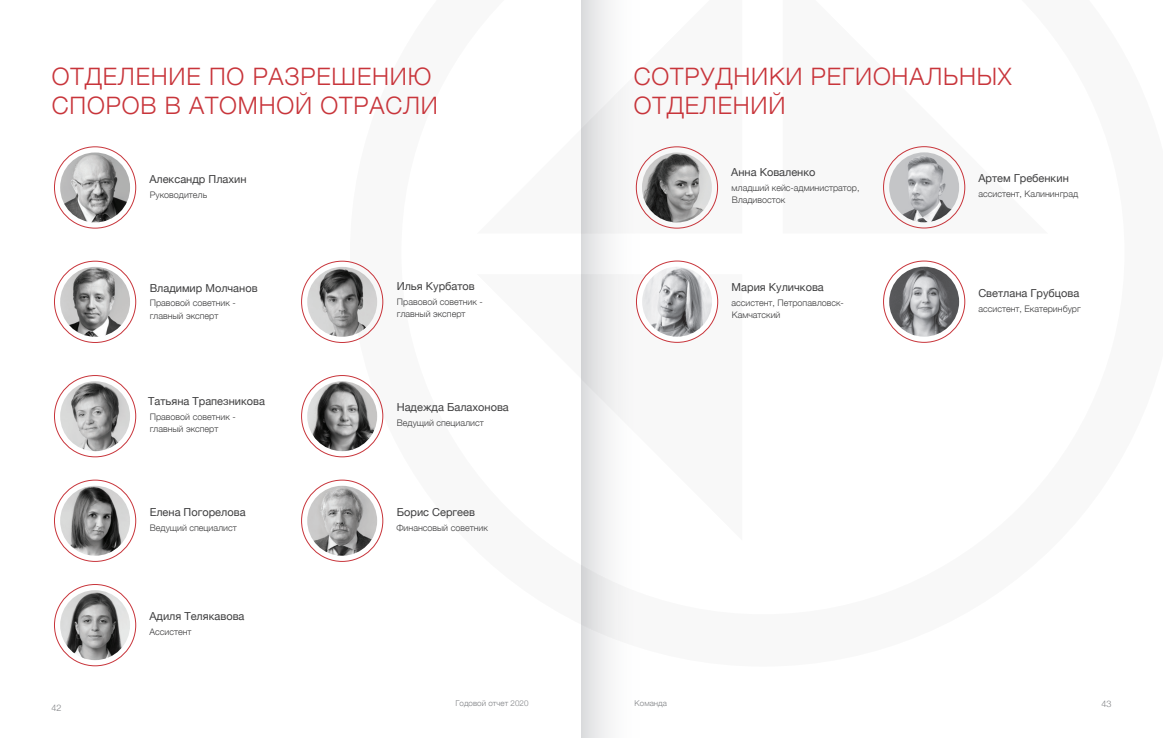
<style>
.page{position:relative;width:1163px;height:738px;background:#fff}
.page>*{position:absolute;margin:0;border:0;box-sizing:border-box;transform-origin:0 0}
.Headline_2{font:300 24px/28.8px "Helvetica Neue";letter-spacing:.035em;color:#c8353b}
.Body_Text{font:11px "Helvetica Neue";color:#3e3e3f}
.Body_Text-2{font:300 9px/12px "Helvetica Neue";color:#3e3e3f}
.t1{font:300 9px "Helvetica Neue";color:#808285}
.Body_Text-3{font:300 8px "Helvetica Neue";letter-spacing:.005em;color:#808285}
</style>
<div class="page">
<svg style="left:350px;top:146px;width:616px;height:416px"></svg>
<svg style="left:54px;top:147px;width:82px;height:81px"></svg>
<div style="left:54px;top:146px;width:82px;height:82px;border:1px solid #c8353b;border-radius:50%"></div>
<img style="left:60px;top:152px;width:70px;height:70px;border-radius:35px">
<svg style="left:54px;top:261px;width:82px;height:81px"></svg>
<div style="left:54px;top:260px;width:82px;height:83px;border:1px solid #c8353b;border-radius:50%"></div>
<img style="left:60px;top:267px;width:70px;height:69px;border-radius:35px">
<svg style="left:54px;top:375px;width:82px;height:81px"></svg>
<div style="left:54px;top:375px;width:82px;height:82px;border:1px solid #c8353b;border-radius:50%"></div>
<img style="left:60px;top:381px;width:70px;height:70px;border-radius:35px">
<svg style="left:54px;top:479px;width:82px;height:82px"></svg>
<div style="left:54px;top:479px;width:82px;height:82px;border:1px solid #c8353b;border-radius:50%"></div>
<img style="left:60px;top:485px;width:70px;height:70px;border-radius:35px">
<svg style="left:54px;top:584px;width:82px;height:81px"></svg>
<div style="left:54px;top:583px;width:82px;height:82px;border:1px solid #c8353b;border-radius:50%"></div>
<img style="left:60px;top:589px;width:70px;height:70px;border-radius:35px">
<img style="left:307px;top:381px;width:70px;height:70px;border-radius:35px">
<div style="left:301px;top:375px;width:82px;height:82px;border:1px solid #c8353b;border-radius:50%"></div>
<img style="left:307px;top:485px;width:70px;height:70px;border-radius:35px">
<div style="left:301px;top:479px;width:82px;height:82px;border:1px solid #c8353b;border-radius:50%"></div>
<img style="left:307px;top:267px;width:70px;height:69px;border-radius:35px">
<div style="left:301px;top:260px;width:82px;height:83px;border:1px solid #c8353b;border-radius:50%"></div>
<svg style="left:636px;top:261px;width:81px;height:81px"></svg>
<img style="left:642px;top:266px;width:70px;height:70px;border-radius:35px">
<img style="left:889px;top:266px;width:69px;height:70px;border-radius:35px">
<div style="left:882px;top:260px;width:83px;height:82px;border:1px solid #c8353b;border-radius:50%"></div>
<img style="left:889px;top:152px;width:69px;height:70px;border-radius:35px">
<div style="left:882px;top:146px;width:83px;height:82px;border:1px solid #c8353b;border-radius:50%"></div>
<img style="left:642px;top:152px;width:69px;height:70px;border-radius:35px">
<div style="left:581px;top:0;width:60px;height:737px;background:linear-gradient(to right,#dddfe0,#fff)"></div>
<p class="Headline_2" style="left:52px;top:60px;width:387px">ОТДЕЛЕНИЕ ПО РАЗРЕШЕНИЮ<br>СПОРОВ В АТОМНОЙ ОТРАСЛИ</p>
<p class="Body_Text" style="left:149px;top:171px;width:99px">Александр Плахин</p>
<p class="Body_Text-2" style="left:150px;top:187px;width:59px">Руководитель</p>
<p class="Body_Text" style="left:150px;top:279px;width:109px">Владимир Молчанов</p>
<p class="Body_Text-2" style="left:150px;top:296px;width:87px">Правовой советник -</p>
<p class="Body_Text-2" style="left:150px;top:308px;width:70px">главный эксперт</p>
<p class="Body_Text" style="left:148px;top:393px;width:118px">Татьяна Трапезникова</p>
<p class="Body_Text-2" style="left:150px;top:410px;width:87px">Правовой советник -</p>
<p class="Body_Text-2" style="left:150px;top:422px;width:70px">главный эксперт</p>
<p class="Body_Text" style="left:150px;top:503px;width:97px">Елена Погорелова</p>
<p class="Body_Text-2" style="left:150px;top:520px;width:88px">Ведущий специалист</p>
<p class="Body_Text" style="left:396px;top:278px;width:79px">Илья Курбатов</p>
<p class="Body_Text-2" style="left:397px;top:295px;width:87px">Правовой советник -</p>
<p class="Body_Text-2" style="left:397px;top:307px;width:70px">главный эксперт</p>
<p class="Body_Text" style="left:396px;top:399px;width:114px">Надежда Балахонова</p>
<p class="Body_Text-2" style="left:397px;top:416px;width:88px">Ведущий специалист</p>
<p class="Body_Text" style="left:396px;top:503px;width:80px">Борис Сергеев</p>
<p class="Body_Text-2" style="left:396px;top:520px;width:93px">Финансовый советник</p>
<p class="Headline_2" style="left:633px;top:60px;width:379px">СОТРУДНИКИ РЕГИОНАЛЬНЫХ<br>ОТДЕЛЕНИЙ</p>
<p class="Body_Text" style="left:731px;top:164px;width:86px">Анна Коваленко</p>
<p class="Body_Text-2" style="left:731px;top:181px;width:129px">младший кейс-администратор,<br>Владивосток</p>
<p class="Body_Text" style="left:731px;top:278px;width:94px">Мария Куличкова</p>
<p class="Body_Text-2" style="left:731px;top:295px;width:114px">ассистент, Петропавловск-<br>Камчатский</p>
<p class="Body_Text" style="left:978px;top:170px;width:92px">Артем Гребенкин</p>
<p class="Body_Text-2" style="left:978px;top:186px;width:101px">ассистент, Калининград</p>
<p class="Body_Text" style="left:978px;top:284px;width:102px">Светлана Грубцова</p>
<p class="Body_Text-2" style="left:978px;top:301px;width:104px">ассистент, Екатеринбург</p>
<p class="t1" style="left:52px;top:700px;width:12px">42</p>
<p class="Body_Text" style="left:149px;top:607px;width:97px">Адиля Телякавова</p>
<p class="Body_Text-2" style="left:149px;top:624px;width:44px">Ассистент</p>
<p class="Body_Text-3" style="left:455px;top:696px;width:75px">Годовой отчет 2020</p>
<p class="Body_Text-3" style="left:634px;top:696px;width:34px">Команда</p>
<p class="t1" style="left:1101px;top:696px;width:12px">43</p>
</div>
